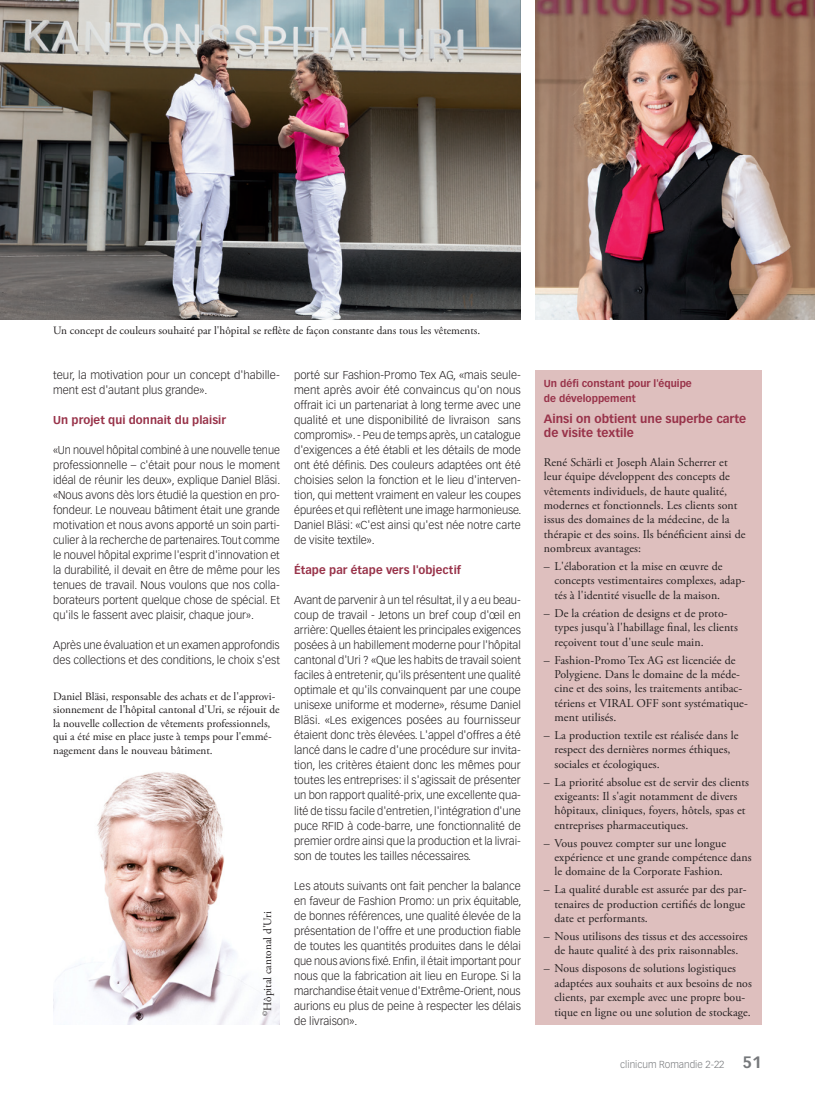
<style>
.page{position:relative;width:815px;height:1099px;background:#fff}
.page>*{position:absolute;margin:0;border:0;box-sizing:border-box;transform-origin:0 0}
.Kastentext{font:11.88px/14.4px "Adobe Garamond Pro";letter-spacing:.005em;color:#231f20}
.Kastentitel_GM{font:700 11.88px/14.4px "Vectora LT Std";color:#983249}
.Lauftext{font:300 11.25px/15px "Vectora LT Std";color:#231f20;text-align:justify}
.Legende{font:11.25px/13.5px "Adobe Garamond Pro";color:#231f20}
.ZT_MM{font:700 11.25px "Vectora LT Std";letter-spacing:.005em;color:#983249}
.Kastentitel_GM-2{font:700 10px/14.2px "Vectora LT Std";color:#983249}
.t1{font:300 10px "Vectora LT Std";color:#76787b}
.s1{font-weight:700;font-size:16.25px}
</style>
<div class="page">
<div style="left:535px;top:370px;width:227px;height:654px;background:#debfbe"></div>
<img style="left:53px;top:772px;width:227px;height:252px">
<img style="left:0;top:0;width:521px;height:319px">
<img style="left:535px;top:0;width:280px;height:319px">
<p class="Legende" style="left:53px;top:324px;width:429px">Un concept de couleurs souhaité par l'hôpital se reflète de façon constante dans tous les vêtements.</p>
<p class="Lauftext" style="left:53px;top:368px;width:228px">teur, la motivation pour un concept d'habille&shy;ment est d'autant plus grande».</p>
<p class="ZT_MM" style="left:53px;top:413px;width:174px">Un projet qui donnait du plaisir</p>
<p class="Lauftext" style="left:53px;top:443px;width:229px">«Un nouvel hôpital combiné à une nouvelle tenue professionnelle – c'était pour nous le moment idéal de réunir les deux», explique Daniel Bläsi. «Nous avons dès lors étudié la question en pro&shy;fondeur. Le nouveau bâtiment était une grande motivation et nous avons apporté un soin parti&shy;culier à la recherche de partenaires. Tout comme le nouvel hôpital exprime l'esprit d'innovation et la durabilité, il devait en être de même pour les tenues de travail. Nous voulons que nos colla&shy;borateurs portent quelque chose de spécial. Et qu'ils le fassent avec plaisir, chaque jour».</p>
<p class="Lauftext" style="left:53px;top:638px;width:228px">Après une évaluation et un examen approfondis des collections et des conditions, le choix s'est</p>
<p class="Legende" style="left:53px;top:689px;width:228px">Daniel Bläsi, responsable des achats et de l'approvi&shy;sionnement de l'hôpital cantonal d'Uri, se réjouit de la nouvelle collection de vêtements professionnels, qui a été mise en place juste à temps pour l'emmé&shy;nagement dans le nouveau bâtiment.</p>
<p class="Legende" style="left:261px;top:1015px;width:106px;rotate:-90deg"><sup>©</sup>Hôpital cantonal d'Uri</p>
<p class="Lauftext" style="left:294px;top:368px;width:229px">porté sur Fashion-Promo Tex AG, «mais seule&shy;ment après avoir été convaincus qu'on nous offrait ici un partenariat à long terme avec une qualité et une disponibilité de livraison sans compromis». - Peu de temps après, un catalogue d'exigences a été établi et les détails de mode ont été définis. Des couleurs adaptées ont été choisies selon la fonction et le lieu d'interven&shy;tion, qui mettent vraiment en valeur les coupes épurées et qui reflètent une image harmonieuse.<br>Daniel Bläsi: «C'est ainsi qu'est née notre carte de visite textile».</p>
<p class="ZT_MM" style="left:294px;top:563px;width:169px">Étape par étape vers l'objectif</p>
<p class="Lauftext" style="left:294px;top:593px;width:228px">Avant de parvenir à un tel résultat, il y a eu beau&shy;coup de travail - Jetons un bref coup d'œil en arrière: Quelles étaient les principales exigences posées à un habillement moderne pour l'hôpital cantonal d'Uri ? «Que les habits de travail soient faciles à entretenir, qu'ils présentent une qualité optimale et qu'ils convainquent par une coupe unisexe uniforme et moderne», résume Daniel Bläsi. «Les exigences posées au fournisseur étaient donc très élevées. L'appel d'offres a été lancé dans le cadre d'une procédure sur invita&shy;tion, les critères étaient donc les mêmes pour toutes les entreprises: il s'agissait de présenter un bon rapport qualité-prix, une excellente qua&shy;lité de tissu facile d'entretien, l'intégration d'une puce RFID à code-barre, une fonctionnalité de premier ordre ainsi que la production et la livrai&shy;son de toutes les tailles nécessaires.</p>
<p class="Lauftext" style="left:294px;top:878px;width:229px">Les atouts suivants ont fait pencher la balance en faveur de Fashion Promo: un prix équitable, de bonnes références, une qualité élevée de la présentation de l'offre et une production fiable de toutes les quantités produites dans le délai que nous avions fixé. Enfin, il était important pour nous que la fabrication ait lieu en Europe. Si la marchandise était venue d'Extrême-Orient, nous aurions eu plus de peine à respecter les délais de livraison».</p>
<p class="Kastentitel_GM-2" style="left:544px;top:376px;width:149px">Un défi constant pour l'équipe de développement</p>
<p class="Kastentitel_GM" style="left:544px;top:411px;width:204px">Ainsi on obtient une superbe carte de visite textile</p>
<p class="Kastentext" style="left:544px;top:455px;width:203px">René Schärli et Joseph Alain Scherrer et leur équipe développent des concepts de vêtements individuels, de haute qualité, modernes et fonctionnels. Les clients sont issus des domaines de la médecine, de la thérapie et des soins. Ils bénéficient ainsi de nombreux avantages:</p>
<p class="Kastentext" style="left:555px;top:559px;width:192px;text-indent:-11px">– L'élaboration et la mise en œuvre de concepts vestimentaires complexes, adap&shy;tés à l'identité visuelle de la maison.</p>
<p class="Kastentext" style="left:555px;top:606px;width:185px;text-indent:-11px">– De la création de designs et de proto&shy;types jusqu'à l'habillage final, les clients reçoivent tout d'une seule main.</p>
<p class="Kastentext" style="left:555px;top:653px;width:195px;text-indent:-11px">– Fashion-Promo Tex AG est licenciée de Polygiene. Dans le domaine de la méde&shy;cine et des soins, les traitements antibac&shy;tériens et VIRAL OFF sont systématique&shy;ment utilisés.</p>
<p class="Kastentext" style="left:555px;top:728px;width:185px;text-indent:-11px">– La production textile est réalisée dans le respect des dernières normes éthiques, sociales et écologiques.</p>
<p class="Kastentext" style="left:555px;top:775px;width:196px;text-indent:-11px">– La priorité absolue est de servir des clients exigeants: Il s'agit notamment de divers hôpitaux, cliniques, foyers, hôtels, spas et entreprises pharmaceutiques.</p>
<p class="Kastentext" style="left:555px;top:836px;width:199px;text-indent:-11px">– Vous pouvez compter sur une longue expérience et une grande compétence dans le domaine de la Corporate Fashion.</p>
<p class="Kastentext" style="left:555px;top:882px;width:194px;text-align:justify;text-indent:-11px">– La qualité durable est assurée par des par&shy;tenaires de production certifiés de longue date et performants.</p>
<p class="Kastentext" style="left:544px;top:929px;width:205px;text-align:center">– Nous utilisons des tissus et des accessoires de haute qualité à des prix raisonnables.</p>
<p class="Kastentext" style="left:555px;top:961px;width:199px;text-indent:-11px">– Nous disposons de solutions logistiques adaptées aux souhaits et aux besoins de nos clients, par exemple avec une propre bou&shy;tique en ligne ou une solution de stockage.</p>
<p class="t1" style="left:620px;top:1058px;width:143px">clinicum Romandie 2-22 <span class="s1">51</span></p>
</div>
